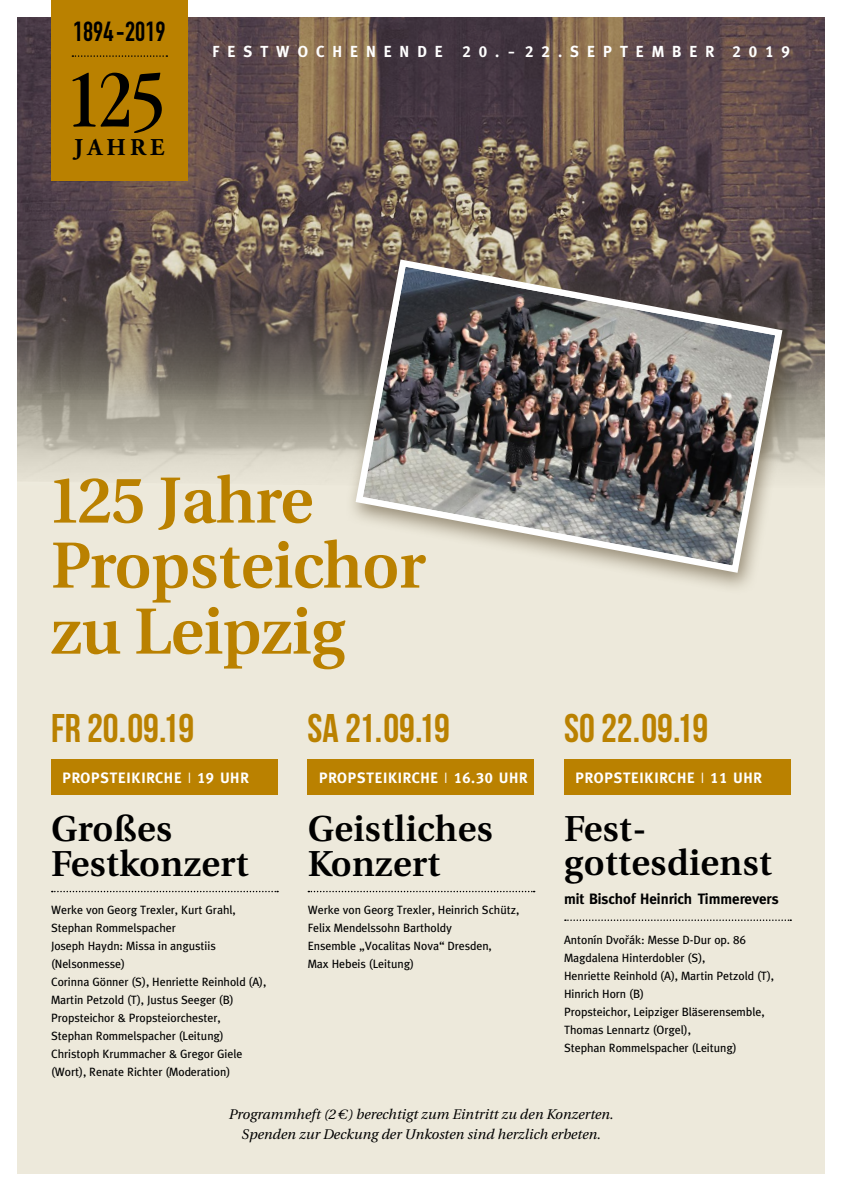
<style>
.page{position:relative;width:842px;height:1191px;background:#fff}
.page>*{position:absolute;margin:0;border:0;box-sizing:border-box;transform-origin:0 0}
.t1{font:condensed 83.6px "Garamond";color:#000}
.t2{font:600 65px/65.5px "VW Utopia";letter-spacing:-.005em;color:#ba8100}
.t3{font:40px "Bebas Neue";color:#ba8100}
.t4{font:600 36px/35px "VW Utopia";letter-spacing:.01em;color:#000}
.t5{font:27.3px "DIN Engschrift";color:#000}
.t6{font:700 24.1px "Adobe Garamond";letter-spacing:.17em;color:#000}
.t7{font:16px "Meta Bold Caps";letter-spacing:.51em;color:#fff}
.t8{font:700 15px "Meta";letter-spacing:.05em;color:#fff}
.t9{font:700 15px "Meta";color:#000}
.t10{font:italic 14px/20px "VW Utopia";color:#000;text-align:center}
.t11{font:12px/18px "Meta";color:#000}
.s1{font-weight:400}
.s2{font-family:"Meta Bold Caps";font-weight:400}
.s3{font-family:"Helvetica Neue"}
</style>
<div class="page">
<div style="left:17px;top:17px;width:808px;height:1157px;background:#ede9db"></div>
<img style="left:17px;top:400px;width:808px;height:77px">
<img style="left:17px;top:17px;width:808px;height:383px">
<div style="left:345px;top:252px;width:455px;height:343px;background:#504024;opacity:.55"></div>
<img style="left:352px;top:256px;width:434px;height:320px">
<div style="left:308px;top:759px;width:226px;height:35px;background:#ba8100"></div>
<div style="left:564px;top:759px;width:227px;height:35px;background:#ba8100"></div>
<div style="left:51px;top:759px;width:227px;height:35px;background:#ba8100"></div>
<svg style="left:52px;top:890px;width:226px;height:2px"></svg>
<svg style="left:308px;top:890px;width:227px;height:2px"></svg>
<svg style="left:565px;top:919px;width:226px;height:2px"></svg>
<div style="left:51px;top:0;width:137px;height:181px;background:#ba8100"></div>
<svg style="left:72px;top:55px;width:95px;height:2px"></svg>
<h3 class="t5" style="left:73px;top:16px;width:94px">1894 - 2019</h3>
<h1 class="t1" style="left:65px;top:53px;width:103px">125</h1>
<h3 class="t6" style="left:74px;top:135px;width:92px">JAHRE</h3>
<h3 class="t7" style="left:213px;top:42px;width:579px">FESTWOCHENENDE 20. – 22.SEPTEMBER 2019</h3>
<h2 class="t2" style="left:51px;top:468px;width:377px">125 Jahre<br>Propsteichor zu Leipzig</h2>
<h3 class="t3" style="left:51px;top:706px;width:145px">FR 20.09.19</h3>
<h3 class="t3" style="left:308px;top:706px;width:144px">SA 21.09.19</h3>
<h3 class="t3" style="left:564px;top:706px;width:146px">SO 22.09.19</h3>
<p class="t8" style="left:63px;top:769px;width:188px">PROPSTEIKIRCHE <span class="s1">I</span> <span class="s2">19</span> UHR</p>
<p class="t8" style="left:319px;top:769px;width:210px">PROPSTEIKIRCHE <span class="s1">I</span> <span class="s2">16.30</span> UHR</p>
<p class="t8" style="left:576px;top:769px;width:188px">PROPSTEIKIRCHE <span class="s1">I</span> <span class="s2">11</span> UHR</p>
<h3 class="t4" style="left:51px;top:811px;width:199px">Großes<br>Festkonzert</h3>
<p class="t11" style="left:51px;top:900px;width:217px">Werke von Georg Trexler, Kurt Grahl, Stephan Rommelspacher<br>Joseph Haydn: Missa in angustiis (Nelsonmesse)<br>Corinna Gönner (S), Henriette Reinhold (A), Martin Petzold (T), Justus Seeger (B)<br>Propsteichor &amp; Propsteiorchester,<br>Stephan Rommelspacher (Leitung)<br>Christoph Krummacher &amp; Gregor Giele (Wort), Renate Richter (Moderation)</p>
<h3 class="t4" style="left:308px;top:811px;width:187px">Geistliches<br>Konzert</h3>
<p class="t11" style="left:308px;top:900px;width:213px">Werke von Georg Trexler, Heinrich Schütz,<br>Felix Mendelssohn Bartholdy<br>Ensemble „Vocalitas Nova“ Dresden,<br>Max Hebeis (Leitung)</p>
<h3 class="t4" style="left:564px;top:812px;width:210px;line-height:34px">Fest&shy;gottesdienst</h3>
<p class="t9" style="left:564px;top:890px;width:216px">mit Bischof Heinrich Timmerevers</p>
<p class="t11" style="left:564px;top:930px;width:212px">Antonín Dvo<span class="s3">ř</span>ák: Messe D-Dur op. 86<br>Magdalena Hinterdobler (S),<br>Henriette Reinhold (A), Martin Petzold (T),<br>Hinrich Horn (B)<br>Propsteichor, Leipziger Bläserensemble,<br>Thomas Lennartz (Orgel),<br>Stephan Rommelspacher (Leitung)</p>
<p class="t10" style="left:229px;top:1104px;width:386px">Programmheft (2 ¤) berechtigt zum Eintritt zu den Konzerten.<br>Spenden zur Deckung der Unkosten sind herzlich erbeten.</p>
</div>
